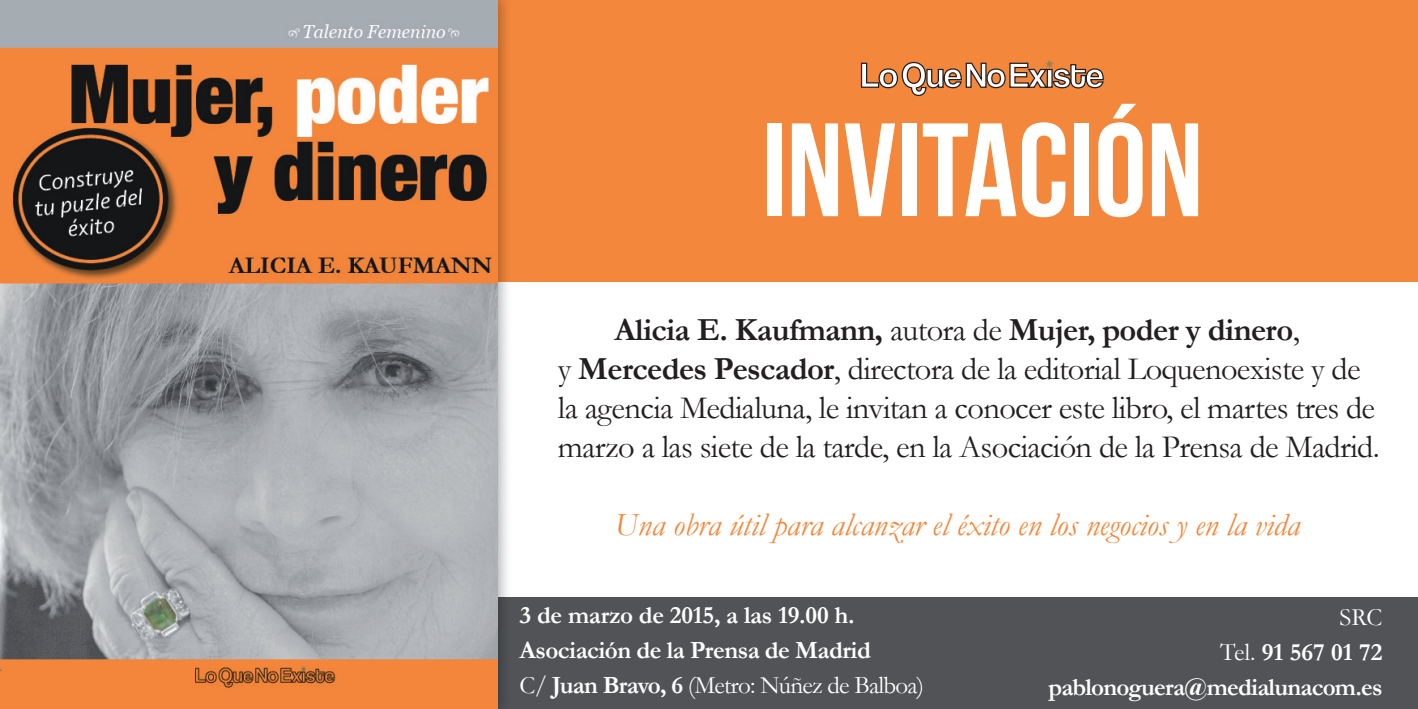
<style>
.page{position:relative;width:1418px;height:709px;background:#fff}
.page>*{position:absolute;margin:0;border:0;box-sizing:border-box;transform-origin:0 0}
.t1{font:700 132.5px "Bebas Neue";color:#fff}
.t2{font:32.5px/39px "Garamond";letter-spacing:-.02em;color:#231f20}
.t3{font:italic 32.5px "Garamond";color:#f3873b}
.t4{font:700 25px/35px "Garamond";letter-spacing:-.02em;color:#fff}
.s1{font-weight:700}
.s2{font-weight:400}
</style>
<div class="page">
<div style="left:467px;top:597px;width:950px;height:112px;background:#515356"></div>
<div style="left:470px;top:0;width:947px;height:281px;background:#f3873b"></div>
<img style="left:497px;top:597px;width:5px;height:112px">
<img style="left:497px;top:0;width:10px;height:281px">
<img style="left:0;top:0;width:497px;height:709px">
<svg style="left:860px;top:60px;width:244px;height:37px"></svg>
<h1 class="t1" style="left:761px;top:98px;width:443px">INVITACIÓN</h1>
<p class="t2" style="left:558px;top:310px;width:823px;text-indent:57px"><span class="s1">Alicia E. Kaufmann,</span> autora de <span class="s1">Mujer, poder y dinero</span>,<br>y <span class="s1">Mercedes Pescador</span>, directora de la editorial Loquenoexiste y de la agencia Medialuna, le invitan a conocer este libro, el martes tres de marzo a las siete de la tarde, en la Asociación de la Prensa de Madrid.</p>
<p class="t3" style="left:614px;top:505px;width:687px">Una obra útil para alcanzar el éxito en los negocios y en la vida</p>
<p class="t4" style="left:519px;top:596px;width:406px">3 de marzo de 2015, a las 19.00 h.<br>Asociación de la Prensa de Madrid<br><span class="s2">C/</span> Juan Bravo, 6 <span class="s2">(Metro: Núñez de Balboa)</span></p>
<p class="t4" style="left:1048px;top:599px;width:335px;text-align:right"><span class="s2">SRC<br>Tel.</span> 91 567 01 72 pablonoguera@medialunacom.es</p>
</div>
